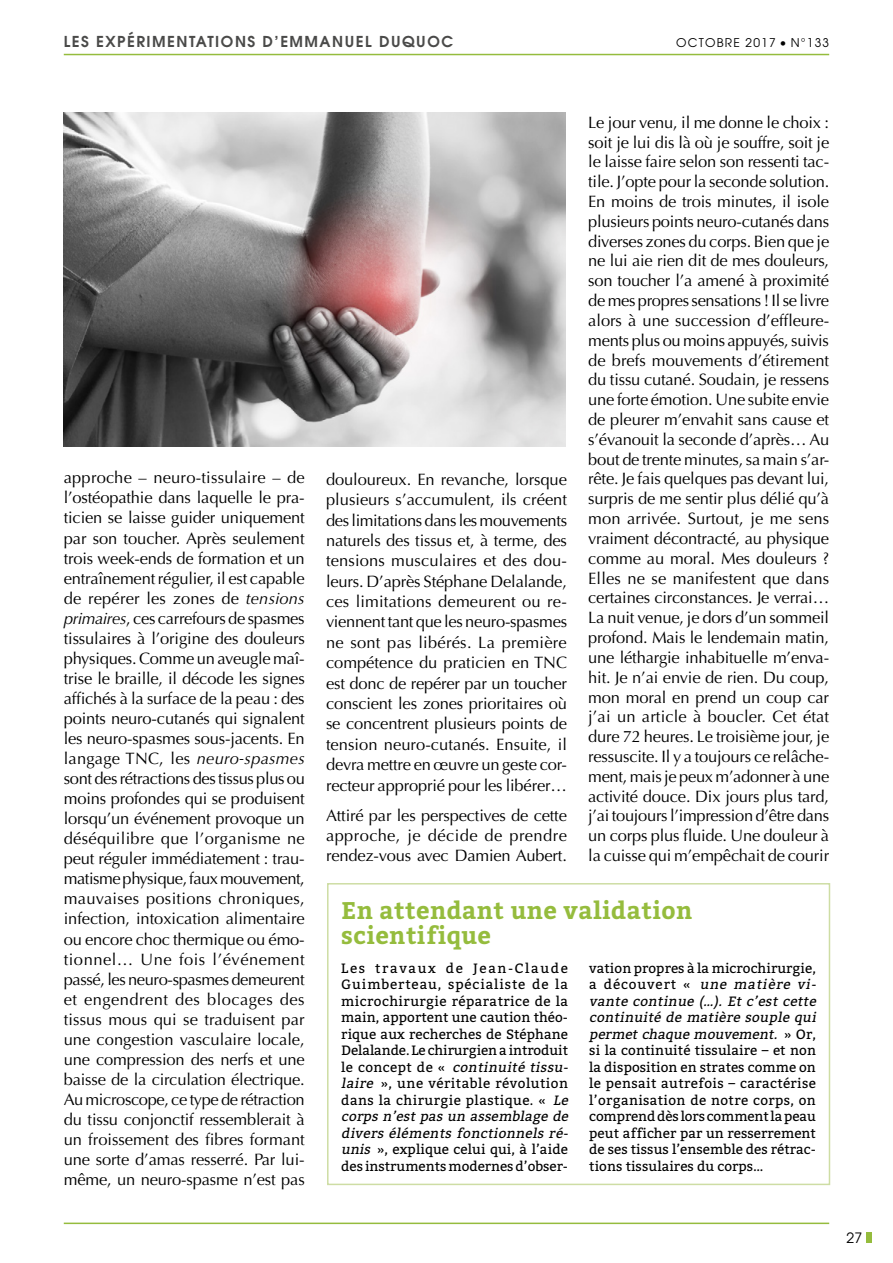
<style>
.page{position:relative;width:893px;height:1263px;background:#fff}
.page>*{position:absolute;margin:0;border:0;box-sizing:border-box;transform-origin:0 0}
.t1{font:700 24px/24.3px "Bitter";letter-spacing:.02em;color:#95bc3d}
.t2{font:16.5px/19.8px "Optima";letter-spacing:-.01em;color:#000;text-align:justify}
.t3{font:600 15px "Avant Garde";letter-spacing:.1em;color:#4a4a49}
.t4{font:14.25px "Avant Garde";color:#000}
.t5{font:13.5px/16.5px "Bitter";letter-spacing:.005em;color:#000}
.t6{font:12px "Avant Garde";letter-spacing:.1em;color:#000}
.s1{font-style:italic}
</style>
<div class="page">
<img style="left:64px;top:113px;width:501px;height:334px">
<div style="left:327px;top:883px;width:503px;height:302px;border:2px solid #cedda4"></div>
<div style="left:866px;top:1232px;width:6px;height:11px;background:#95bc3d"></div>
<hr style="left:64px;top:54px;width:765px;height:1px;background:#95bc3d">
<hr style="left:64px;top:1222px;width:765px;height:2px;background:#95bc3d">
<p class="t3" style="left:64px;top:32px;width:391px">LES EXPÉRIMENTATIONS D’EMMANUEL DUQUOC</p>
<p class="t6" style="left:676px;top:35px;width:154px">OCTOBRE 2017 • N°133</p>
<p class="t2" style="left:588px;top:112px;width:243px">Le jour venu, il me donne le choix : soit je lui dis là où je souffre, soit je le laisse faire selon son ressenti tac&shy;tile. J’opte pour la seconde solution.<br>En moins de trois minutes, il isole plusieurs points neuro-cutanés dans diverses zones du corps. Bien que je ne lui aie rien dit de mes douleurs, son toucher l’a amené à proximité de mes propres sensations ! Il se livre alors à une succession d’effleure&shy;ments plus ou moins appuyés, suivis de brefs mouvements d’étirement du tissu cutané. Soudain, je ressens une forte émotion. Une subite envie de pleurer m’envahit sans cause et s’évanouit la seconde d’après… Au bout de trente minutes, sa main s’ar&shy;rête. Je fais quelques pas devant lui, surpris de me sentir plus délié qu’à mon arrivée. Surtout, je me sens vraiment décontracté, au physique comme au moral. Mes douleurs ?<br>Elles ne se manifestent que dans certaines circonstances. Je verrai… La nuit venue, je dors d’un sommeil profond. Mais le lendemain matin, une léthargie inhabituelle m’enva&shy;hit. Je n’ai envie de rien. Du coup, mon moral en prend un coup car j’ai un article à boucler. Cet état dure 72 heures. Le troisième jour, je ressuscite. Il y a toujours ce relâche&shy;ment, mais je peux m’adonner à une activité douce. Dix jours plus tard, j’ai toujours l’impression d’être dans un corps plus fluide. Une douleur à la cuisse qui m’empêchait de courir</p>
<h1 class="t1" style="left:341px;top:899px;width:353px">En attendant une validation scientifique</h1>
<p class="t5" style="left:341px;top:960px;width:231px">Les travaux de Jean-Claude Guimberteau, spécialiste de la microchirurgie réparatrice de la main, apportent une caution théo&shy;rique aux recherches de Stéphane Delalande. Le chirurgien a introduit l e c o n c e p t d e « <span class="s1">continuité tissu&shy;laire</span> », une véritable révolution dans la chirurgie plastique. « <span class="s1">Le corps n’est pas un assemblage de divers éléments fonctionnels ré&shy;unis</span> », explique celui qui, à l’aide des instruments modernes d’obser-</p>
<p class="t5" style="left:589px;top:960px;width:231px">vation propres à la microchirurgie, a d é c o uv e rt « <span class="s1">une matière vi&shy;vante continue (…) . Et c’est cette continuité de matière souple qui permet chaque mouvement.</span> » O r , si la continuité tissulaire – et non la disposition en strates comme on le pensait autrefois – caractérise l’organisation de notre corps, on comprend dès lors comment la peau peut afficher par un resserrement de ses tissus l’ensemble des rétrac&shy;tions tissulaires du corps…</p>
<p class="t2" style="left:64px;top:468px;width:243px">approche – neuro-tissulaire – de l’ostéopathie dans laquelle le pra&shy;ticien se laisse guider uniquement par son toucher. Après seulement trois week-ends de formation et un entraînement régulier, il est capable de repérer les zones de <span class="s1">tensions primaires</span>, ces carrefours de spasmes tissulaires à l’origine des douleurs physiques. Comme un aveugle maî&shy;trise le braille, il décode les signes affichés à la surface de la peau : des points neuro-cutanés qui signalent les neuro-spasmes sous-jacents. En langage TNC, les <span class="s1">neuro-spasmes </span>sont des rétractions des tissus plus ou moins profondes qui se produisent lorsqu’un événement provoque un déséquilibre que l’organisme ne peut réguler immédiatement : trau&shy;matisme physique, faux mouvement, mauvaises positions chroniques, infection, intoxication alimentaire ou encore choc thermique ou émo&shy;tionnel… Une fois l’événement passé, les neuro-spasmes demeurent et engendrent des blocages des tissus mous qui se traduisent par une congestion vasculaire locale, une compression des nerfs et une baisse de la circulation électrique.<br>Au microscope, ce type de rétraction du tissu conjonctif ressemblerait à un froissement des fibres formant une sorte d’amas resserré. Par lui&shy;même, un neuro-spasme n’est pas</p>
<p class="t2" style="left:326px;top:469px;width:243px;line-height:20.4px">douloureux. En revanche, lorsque plusieurs s’accumulent, ils créent des limitations dans les mouvements naturels des tissus et, à terme, des tensions musculaires et des dou&shy;leurs. D’après Stéphane Delalande, ces limitations demeurent ou re&shy;viennent tant que les neuro-spasmes ne sont pas libérés. La première compétence du praticien en TNC est donc de repérer par un toucher conscient les zones prioritaires où se concentrent plusieurs points de tension neuro-cutanés. Ensuite, il devra mettre en œuvre un geste cor&shy;recteur approprié pour les libérer…</p>
<p class="t2" style="left:326px;top:805px;width:242px;line-height:20.4px">Attiré par les perspectives de cette approche, je décide de prendre rendez-vous avec Damien Aubert.</p>
<p class="t4" style="left:846px;top:1229px;width:17px">27</p>
</div>
